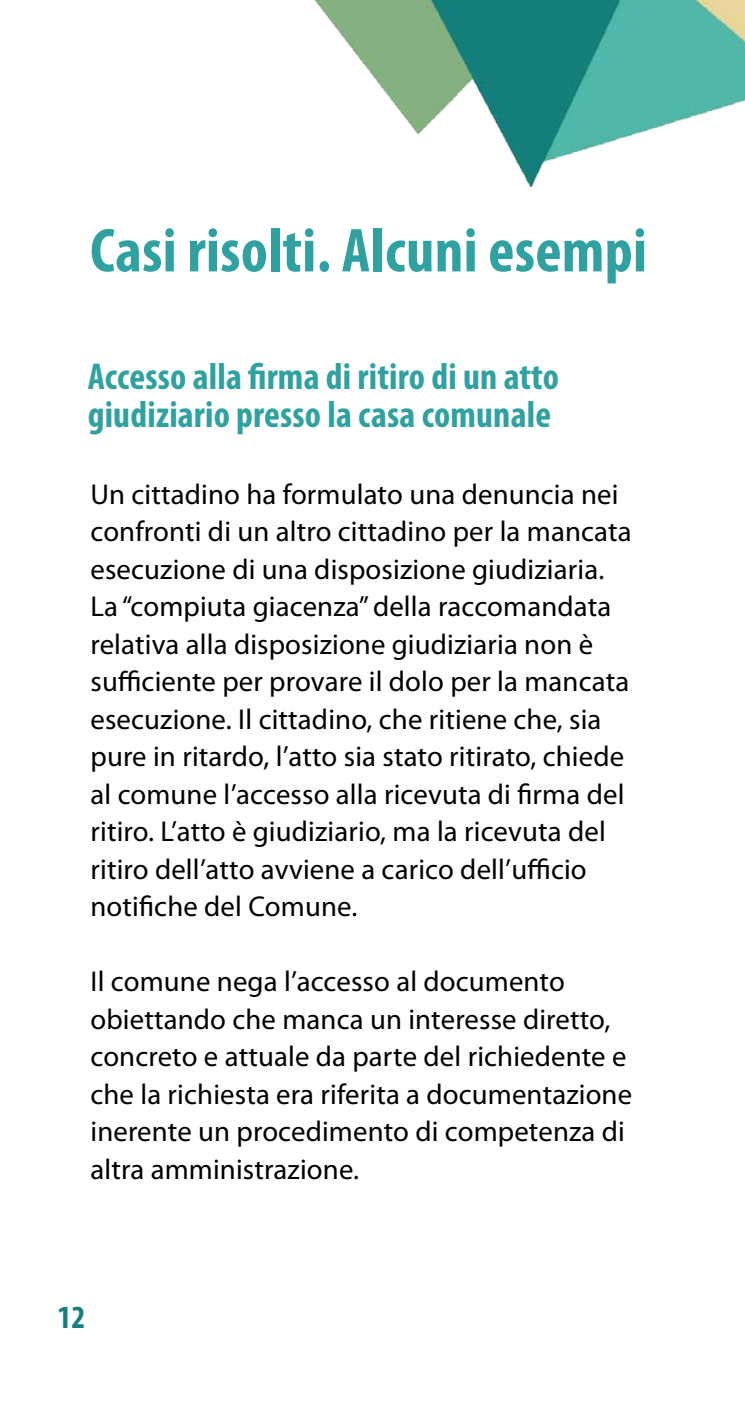
<style>
.page{position:relative;width:745px;height:1418px;background:#fff}
.page>*{position:absolute;margin:0;border:0;box-sizing:border-box;transform-origin:0 0}
.t1{font:700 condensed 62.5px "Myriad Pro";letter-spacing:.005em;color:#2ea1a0}
.t2{font:700 condensed 37.5px/37.5px "Myriad Pro";letter-spacing:.005em;color:#2ea1a0}
.t3{font:700 condensed 32.5px "Myriad Pro";color:#147f7b}
.t4{font:28.75px/37.5px "Myriad Pro";letter-spacing:.005em;color:#000}
</style>
<div class="page">
<img style="left:314px;top:0;width:430px;height:186px">
<h1 class="t1" style="left:90px;top:211px;width:558px">Casi risolti. Alcuni esempi</h1>
<h2 class="t2" style="left:88px;top:357px;width:472px">Accesso alla firma di ritiro di un atto giudiziario presso la casa comunale</h2>
<p class="t4" style="left:90px;top:475px;width:542px">Un cittadino ha formulato una denuncia nei confronti di un altro cittadino per la mancata esecuzione di una disposizione giudiziaria.<br>La “compiuta giacenza” della raccomandata relativa alla disposizione giudiziaria non è sufficiente per provare il dolo per la mancata esecuzione. Il cittadino, che ritiene che, sia pure in ritardo, l’atto sia stato ritirato, chiede al comune l’accesso alla ricevuta di firma del ritiro. L’atto è giudiziario, ma la ricevuta del ritiro dell’atto avviene a carico dell’ufficio notifiche del Comune.</p>
<p class="t4" style="left:90px;top:962px;width:543px">Il comune nega l’accesso al documento obiettando che manca un interesse diretto, concreto e attuale da parte del richiedente e che la richiesta era riferita a documentazione inerente un procedimento di competenza di altra amministrazione.</p>
<p class="t3" style="left:57px;top:1296px;width:29px">12</p>
</div>
